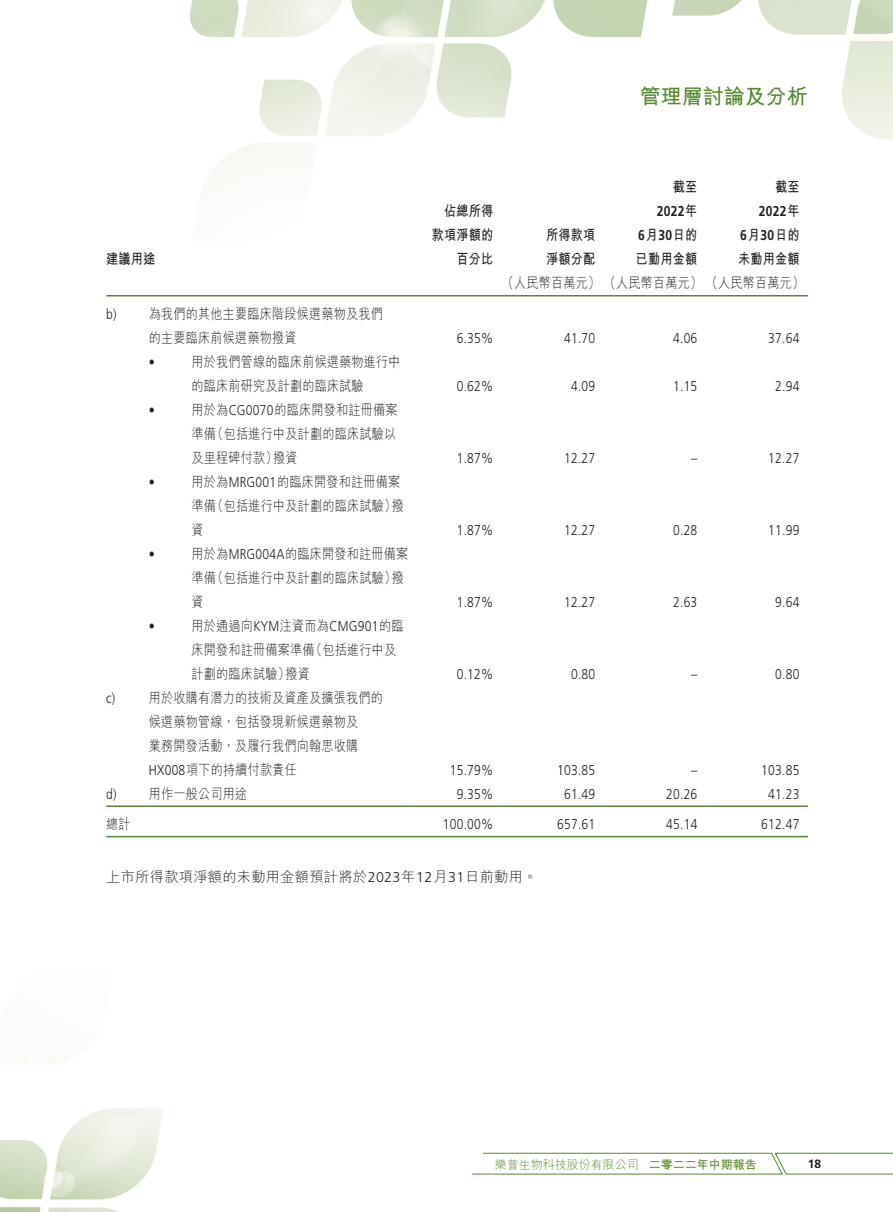
<style>
.page{position:relative;width:893px;height:1212px;background:#fff}
.page>*{position:absolute;margin:0;border:0;box-sizing:border-box;transform-origin:0 0}
.t1{font:700 21px "M Hei HK";color:#548a2e}
.t2{font:300 14.25px/24px "M Hei HK";letter-spacing:.02em;color:#231f20;scale:.85 1}
.t3{font:300 14.25px "Frutiger LT Std";letter-spacing:.02em;color:#231f20;scale:.85 1}
.t4{font:700 14.25px/24px "M Hei HK";letter-spacing:.02em;color:#231f20;scale:.85 1}
.t5{font:300 14.25px "M Hei HK";letter-spacing:.02em;color:#231f20}
.t6{font:700 14.25px "Frutiger LT Std";letter-spacing:.02em;color:#231f20;scale:.85 1}
.t7{font:300 12px "M Hei HK";color:#548a2e}
.t8{font:700 12px "M Hei HK";color:#548a2e}
.t9{font:700 12px "Frutiger LT Std";color:#231f20}
.s1{font-family:"Frutiger LT Std"}
.s2{font-family:"M Hei HK"}
</style>
<div class="page">
<img style="left:0;top:0;width:893px;height:1212px">
<svg style="left:471px;top:1152px;width:422px;height:23px"></svg>
<hr style="left:106px;top:295px;width:43px;height:1px;background:#548a2e">
<hr style="left:149px;top:295px;width:259px;height:1px;background:#548a2e">
<hr style="left:408px;top:295px;width:94px;height:1px;background:#548a2e">
<hr style="left:502px;top:295px;width:102px;height:1px;background:#548a2e">
<hr style="left:604px;top:295px;width:102px;height:1px;background:#548a2e">
<hr style="left:706px;top:295px;width:102px;height:1px;background:#548a2e">
<hr style="left:106px;top:805px;width:43px;height:2px;background:#548a2e">
<hr style="left:149px;top:805px;width:259px;height:2px;background:#548a2e">
<hr style="left:408px;top:805px;width:94px;height:2px;background:#548a2e">
<hr style="left:502px;top:805px;width:102px;height:2px;background:#548a2e">
<hr style="left:604px;top:805px;width:102px;height:2px;background:#548a2e">
<hr style="left:706px;top:805px;width:102px;height:2px;background:#548a2e">
<hr style="left:106px;top:836px;width:43px;height:1px;background:#548a2e">
<hr style="left:149px;top:836px;width:259px;height:1px;background:#548a2e">
<hr style="left:408px;top:836px;width:94px;height:1px;background:#548a2e">
<hr style="left:502px;top:836px;width:102px;height:1px;background:#548a2e">
<hr style="left:604px;top:836px;width:102px;height:1px;background:#548a2e">
<hr style="left:706px;top:836px;width:102px;height:1px;background:#548a2e">
<h1 class="t1" style="left:640px;top:81px;width:169px">管理層討論及分析</h1>
<p class="t4" style="left:106px;top:246px;width:59px">建議用途</p>
<p class="t3" style="left:106px;top:306px;width:14px">)b</p>
<p class="t3" style="left:106px;top:690px;width:12px">)c</p>
<p class="t3" style="left:106px;top:786px;width:14px">)d</p>
<p class="t2" style="left:149px;top:301px;width:277px">為我們的其他主要臨床階段候選藥物及我們</p>
<p class="t2" style="left:191px;top:325px;width:248px;text-indent:-43px">的主要臨床前候選藥物撥資<br>用於我們管線的臨床前候選藥物進行中</p>
<p class="t3" style="left:149px;top:354px;width:9px">•</p>
<p class="t3" style="left:149px;top:402px;width:9px">•</p>
<p class="t3" style="left:149px;top:474px;width:9px">•</p>
<p class="t3" style="left:149px;top:546px;width:9px">•</p>
<p class="t3" style="left:149px;top:618px;width:9px">•</p>
<p class="t2" style="left:191px;top:373px;width:244px">的臨床前研究及計劃的臨床試驗<br>用於為<span class="s1">CG0070</span>的臨床開發和註冊備案</p>
<p class="t2" style="left:211px;top:421px;width:219px">（包括進行中及計劃的臨床試驗以</p>
<p class="t2" style="left:191px;top:421px;width:30px">準備</p>
<p class="t2" style="left:191px;top:445px;width:247px">及里程碑付款）<br>用於為<span class="s1">MRG001</span>的臨床開發和註冊備案</p>
<p class="t2" style="left:273px;top:445px;width:30px">撥資</p>
<p class="t2" style="left:211px;top:493px;width:228px">（包括進行中及計劃的臨床試驗 撥）</p>
<p class="t2" style="left:191px;top:493px;width:30px">準備</p>
<p class="t2" style="left:191px;top:517px;width:257px">資<br>用於為<span class="s1">MRG004A</span>的臨床開發和註冊備案</p>
<p class="t2" style="left:211px;top:565px;width:228px">（包括進行中及計劃的臨床試驗 撥）</p>
<p class="t2" style="left:191px;top:565px;width:30px">準備</p>
<p class="t2" style="left:191px;top:589px;width:251px">資<br>用於通過向<span class="s1">KYM</span>注資而為<span class="s1">CMG901</span>的臨</p>
<p class="t2" style="left:310px;top:637px;width:103px">（包括進行中及</p>
<p class="t2" style="left:191px;top:637px;width:146px">床開發和註冊備案準備</p>
<p class="t2" style="left:149px;top:661px;width:277px;text-indent:43px">計劃的臨床試驗）<br>用於收購有潛力的技術及資產及擴張我們的</p>
<p class="t2" style="left:285px;top:661px;width:30px">撥資</p>
<p class="t2" style="left:149px;top:709px;width:248px">候選藥物管線，包括發現新候選藥物及業務開發活動，及履行我們向翰思收購</p>
<p class="t2" style="left:149px;top:757px;width:176px"><span class="s1">HX008</span>項下的持續付款責任</p>
<p class="t2" style="left:149px;top:781px;width:117px">用作一般公司用途</p>
<p class="t4" style="left:432px;top:198px;width:74px;text-align:right">佔總所得款項淨額的百分比</p>
<p class="t4" style="left:775px;top:174px;width:30px">截至</p>
<p class="t6" style="left:759px;top:203px;width:49px">2022<span class="s2">年</span></p>
<p class="t4" style="left:738px;top:222px;width:74px">月<span class="s1">6 30</span>日的未動用金額</p>
<p class="t2" style="left:502px;top:271px;width:357px">（人民幣百萬元）（人民幣百萬元）（人民幣百萬元(</p>
<p class="t4" style="left:673px;top:174px;width:30px">截至</p>
<p class="t6" style="left:657px;top:203px;width:49px">2022<span class="s2">年</span></p>
<p class="t4" style="left:636px;top:222px;width:74px">月<span class="s1">6 30</span>日的已動用金額</p>
<p class="t4" style="left:546px;top:222px;width:59px">所得款項淨額分配</p>
<p class="t3" style="left:457px;top:330px;width:45px">6.35%</p>
<p class="t3" style="left:457px;top:378px;width:45px">0.62%</p>
<p class="t3" style="left:564px;top:330px;width:38px">41.70</p>
<p class="t3" style="left:571px;top:378px;width:30px">4.09</p>
<p class="t3" style="left:673px;top:330px;width:30px">4.06</p>
<p class="t3" style="left:673px;top:378px;width:30px">1.15</p>
<p class="t3" style="left:768px;top:330px;width:38px">37.64</p>
<p class="t3" style="left:775px;top:378px;width:30px">2.94</p>
<p class="t3" style="left:457px;top:450px;width:45px">1.87%</p>
<p class="t3" style="left:564px;top:450px;width:38px">12.27</p>
<p class="t3" style="left:691px;top:450px;width:9px">–</p>
<p class="t3" style="left:768px;top:450px;width:38px">12.27</p>
<p class="t3" style="left:457px;top:522px;width:45px">1.87%</p>
<p class="t3" style="left:564px;top:522px;width:38px">12.27</p>
<p class="t3" style="left:673px;top:522px;width:30px">0.28</p>
<p class="t3" style="left:768px;top:522px;width:38px">11.99</p>
<p class="t3" style="left:457px;top:594px;width:45px">1.87%</p>
<p class="t3" style="left:564px;top:594px;width:38px">12.27</p>
<p class="t3" style="left:673px;top:594px;width:30px">2.63</p>
<p class="t3" style="left:775px;top:594px;width:30px">9.64</p>
<p class="t3" style="left:457px;top:666px;width:45px">0.12%</p>
<p class="t3" style="left:571px;top:666px;width:30px">0.80</p>
<p class="t3" style="left:691px;top:666px;width:9px">–</p>
<p class="t3" style="left:775px;top:666px;width:30px">0.80</p>
<p class="t3" style="left:450px;top:762px;width:53px">15.79%</p>
<p class="t3" style="left:457px;top:786px;width:45px">9.35%</p>
<p class="t3" style="left:557px;top:762px;width:46px">103.85</p>
<p class="t3" style="left:564px;top:786px;width:38px">61.49</p>
<p class="t3" style="left:691px;top:762px;width:9px">–</p>
<p class="t3" style="left:666px;top:786px;width:38px">20.26</p>
<p class="t3" style="left:761px;top:762px;width:46px">103.85</p>
<p class="t3" style="left:768px;top:786px;width:38px">41.23</p>
<p class="t2" style="left:106px;top:812px;width:30px">總計</p>
<p class="t5" style="left:106px;top:869px;width:433px">上市所得款項淨額的未動用金額預計將於<span class="s1">2023</span>年<span class="s1">12</span>月<span class="s1">31</span>日前動用。</p>
<p class="t3" style="left:443px;top:816px;width:61px">100.00%</p>
<p class="t3" style="left:557px;top:816px;width:46px">657.61</p>
<p class="t3" style="left:666px;top:816px;width:38px">45.14</p>
<p class="t3" style="left:761px;top:816px;width:46px">612.47</p>
<p class="t7" style="left:495px;top:1158px;width:145px">樂普生物科技股份有限公司</p>
<p class="t8" style="left:649px;top:1156px;width:109px">二零二二年中期報告</p>
<p class="t9" style="left:808px;top:1157px;width:15px">18</p>
</div>
